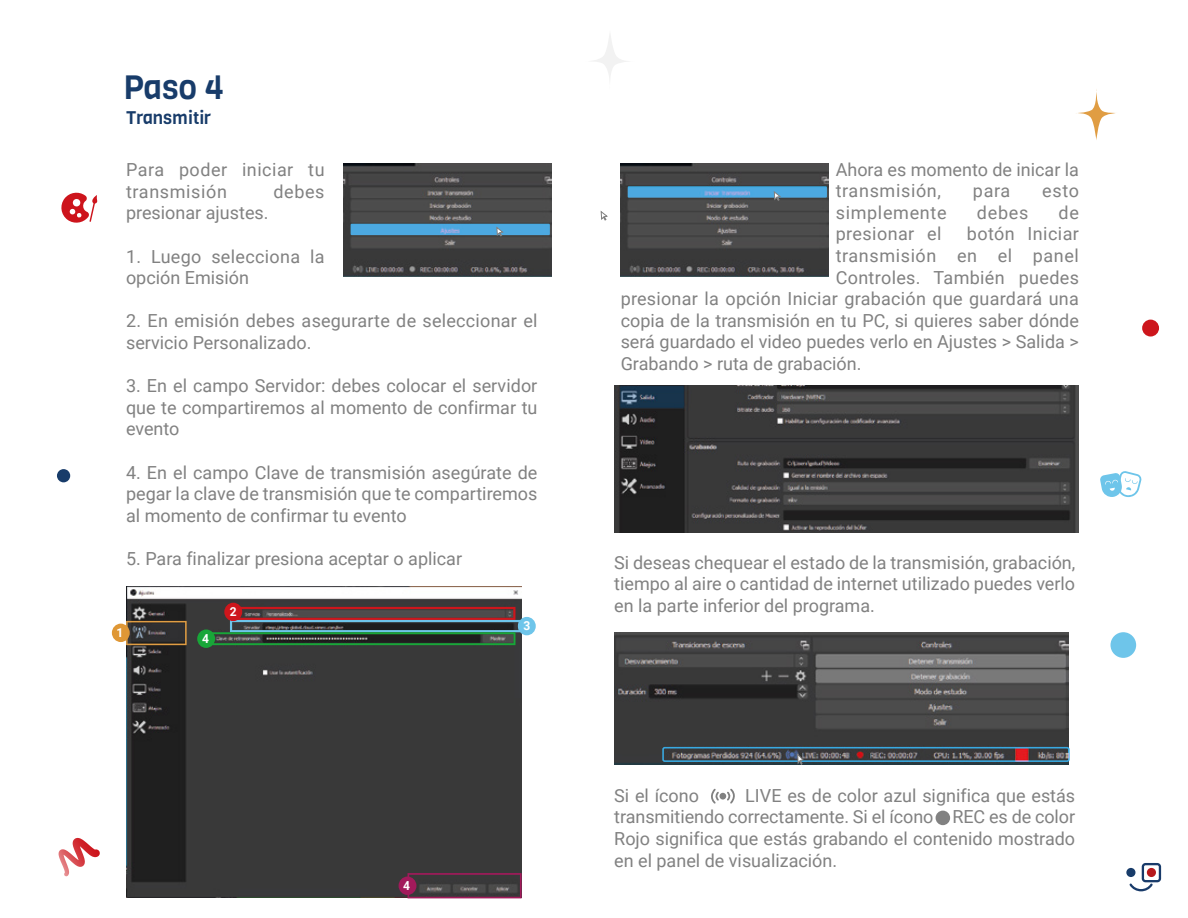
<style>
.page{position:relative;width:1188px;height:918px;background:#fff}
.page>*{position:absolute;margin:0;border:0;box-sizing:border-box;transform-origin:0 0}
.t1{font:33.15px "Viga";color:#183c6a}
.t2{font:18px/21.6px "Roboto";color:#818181;text-align:justify}
.t3{font:18px/21.6px "Roboto";letter-spacing:.02em;color:#818181}
.t4{font:18px/21.6px "Roboto";letter-spacing:.03em;color:#818181}
.t5{font:18px "Roboto";letter-spacing:.025em;color:#818181}
.t6{font:18px "Roboto";letter-spacing:.035em;color:#818181}
.t7{font:18px "Roboto";letter-spacing:.04em;color:#818181}
.t8{font:18px "Viga";color:#183c6a}
.t9{font:700 12.45px "Roboto";color:#fff}
</style>
<div class="page">
<img style="left:126px;top:586px;width:396px;height:312px">
<div style="left:1126px;top:868px;width:9px;height:9px;background:#183c6a;border-radius:50%"></div>
<svg style="left:1129px;top:863px;width:32px;height:28px"></svg>
<div style="left:1111px;top:632px;width:25px;height:26px;background:#6ec5ea;border-radius:50%"></div>
<div style="left:57px;top:469px;width:13px;height:13px;background:#183c6a;border-radius:50%"></div>
<svg style="left:594px;top:35px;width:33px;height:43px"></svg>
<svg style="left:61px;top:192px;width:36px;height:31px"></svg>
<svg style="left:1076px;top:89px;width:39px;height:51px"></svg>
<div style="left:1142px;top:320px;width:17px;height:17px;background:#cd161c;border-radius:50%"></div>
<svg style="left:1100px;top:471px;width:42px;height:27px"></svg>
<svg style="left:58px;top:838px;width:42px;height:39px"></svg>
<img style="left:344px;top:164px;width:207px;height:112px">
<div style="left:351px;top:224px;width:199px;height:11px;background:#4ca9e1"></div>
<svg style="left:497px;top:227px;width:6px;height:9px"></svg>
<img style="left:621px;top:164px;width:207px;height:112px">
<svg style="left:628px;top:186px;width:199px;height:12px;fill:#4ca9e1"></svg>
<svg style="left:774px;top:192px;width:6px;height:9px"></svg>
<svg style="left:601px;top:211px;width:6px;height:9px"></svg>
<div style="left:224px;top:603px;width:18px;height:18px;background:#cd161c;border-radius:50%"></div>
<div style="left:518px;top:617px;width:18px;height:18px;background:#6ec5ea;border-radius:50%"></div>
<svg style="left:126px;top:621px;width:61px;height:24px"></svg>
<div style="left:112px;top:624px;width:18px;height:18px;background:#df9735;border-radius:50%"></div>
<svg style="left:211px;top:607px;width:310px;height:38px"></svg>
<div style="left:197px;top:629px;width:18px;height:19px;background:#18a638;border-radius:50%"></div>
<svg style="left:408px;top:873px;width:114px;height:25px"></svg>
<div style="left:399px;top:877px;width:17px;height:18px;background:#a21a5b;border-radius:50%"></div>
<img style="left:614px;top:633px;width:455px;height:131px">
<div style="left:662px;top:747px;width:408px;height:15px;border:2px solid #36a9e1;border-radius:2px"></div>
<svg style="left:798px;top:754px;width:5px;height:11px"></svg>
<img style="left:614px;top:385px;width:465px;height:148px">
<svg style="left:711px;top:788px;width:24px;height:16px"></svg>
<div style="left:936px;top:811px;width:14px;height:14px;background:#818181;border-radius:50%"></div>
<h1 class="t1" style="left:124px;top:66px;width:102px">Paso 4</h1>
<p class="t8" style="left:126px;top:106px;width:87px">Transmitir</p>
<p class="t4" style="left:126px;top:158px;width:200px">Para poder iniciar tu transmisión</p>
<p class="t2" style="left:273px;top:180px;width:53px">debes</p>
<p class="t2" style="left:126px;top:202px;width:144px">presionar ajustes.</p>
<p class="t3" style="left:126px;top:245px;width:200px">1. Luego selecciona la opción Emisión</p>
<p class="t2" style="left:126px;top:310px;width:413px">2. En emisión debes asegurarte de seleccionar el servicio Personalizado.</p>
<p class="t2" style="left:126px;top:374px;width:413px">3. En el campo Servidor: debes colocar el servidor que te compartiremos al momento de confirmar tu evento</p>
<p class="t2" style="left:126px;top:461px;width:413px">4. En el campo Clave de transmisión asegúrate de pegar la clave de transmisión que te compartiremos al momento de confirmar tu evento</p>
<p class="t2" style="left:126px;top:547px;width:338px">5. Para finalizar presiona aceptar o aplicar</p>
<p class="t9" style="left:117px;top:624px;width:8px">1</p>
<p class="t9" style="left:202px;top:630px;width:8px">4</p>
<p class="t9" style="left:230px;top:603px;width:8px">2</p>
<p class="t9" style="left:403px;top:877px;width:8px">4</p>
<p class="t9" style="left:524px;top:617px;width:8px">3</p>
<p class="t2" style="left:836px;top:158px;width:245px">Ahora es momento de inicar la transmisión,</p>
<p class="t2" style="left:973px;top:179px;width:39px">para</p>
<p class="t2" style="left:1042px;top:179px;width:38px">esto</p>
<p class="t7" style="left:836px;top:200px;width:112px">simplemente</p>
<p class="t2" style="left:977px;top:201px;width:53px">debes</p>
<p class="t2" style="left:1059px;top:201px;width:22px">de</p>
<p class="t5" style="left:836px;top:221px;width:107px">presionar el</p>
<p class="t5" style="left:967px;top:221px;width:114px">botón Iniciar</p>
<p class="t6" style="left:836px;top:243px;width:245px">transmisión en el panel</p>
<p class="t3" style="left:836px;top:266px;width:245px">Controles. También puedes</p>
<p class="t2" style="left:621px;top:287px;width:460px">presionar la opción Iniciar grabación que guardará una</p>
<p class="t2" style="left:621px;top:309px;width:460px">copia de la transmisión en tu PC, si quieres saber dónde</p>
<p class="t2" style="left:621px;top:331px;width:460px">será guardado el video puedes verlo en Ajustes &gt; Salida &gt;</p>
<p class="t2" style="left:621px;top:352px;width:242px">Grabando &gt; ruta de grabación.</p>
<p class="t2" style="left:614px;top:551px;width:463px">Si deseas chequear el estado de la transmisión, grabación, tiempo al aire o cantidad de internet utilizado puedes verlo en la parte inferior del programa.</p>
<p class="t2" style="left:614px;top:784px;width:463px;text-indent:131px">LIVE es de color azul significa que estás transmitiendo correctamente. Si el ícono REC es de color Rojo significa que estás grabando el contenido mostrado en el panel de visualización.</p>
<p class="t2" style="left:614px;top:784px;width:86px">Si el ícono</p>
</div>
